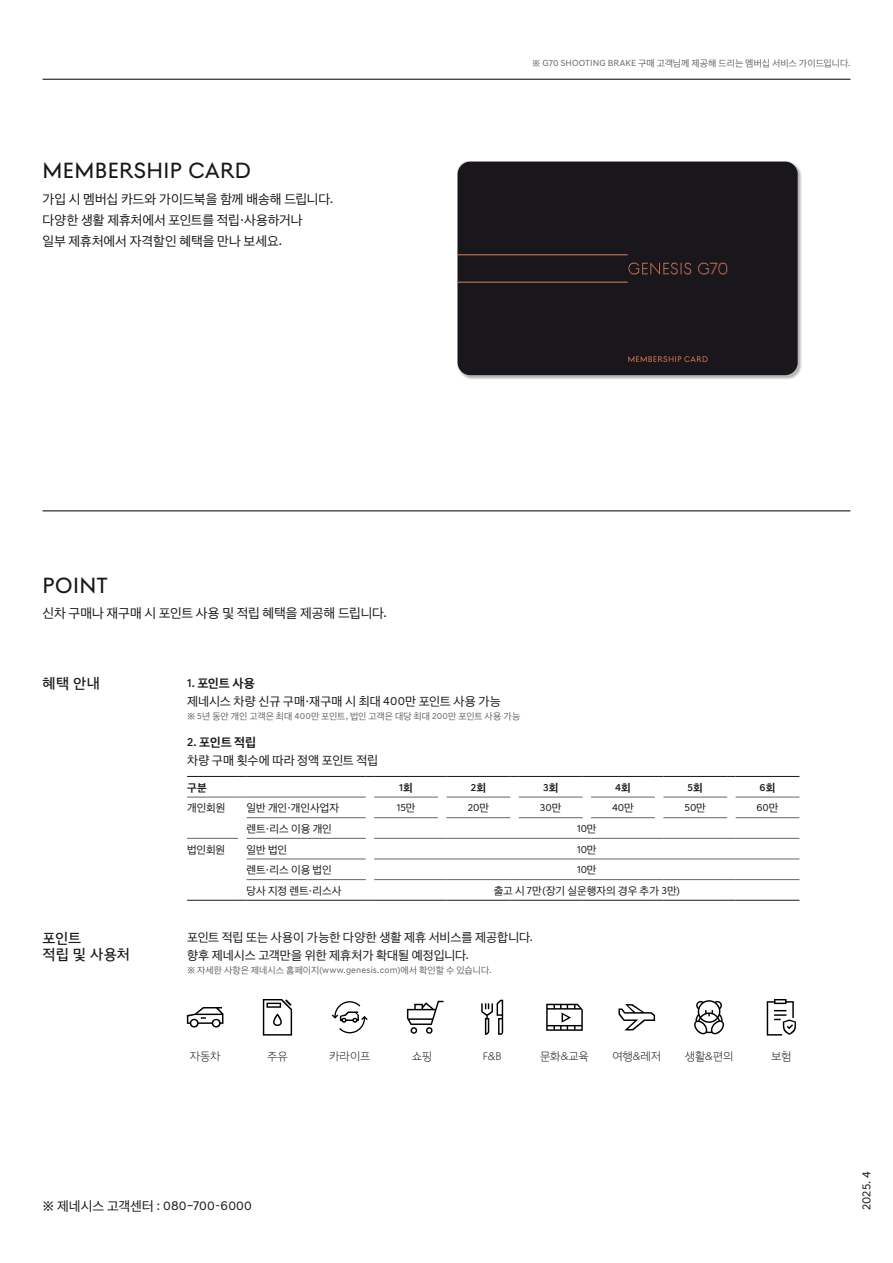
<style>
.page{position:relative;width:893px;height:1263px;background:#fff}
.page>*{position:absolute;margin:0;border:0;box-sizing:border-box;transform-origin:0 0}
.t1{font:22.5px "Genesis Sans Head Global";letter-spacing:.02em;color:#1a171c}
.t2{font:14.25px/16.5px "Genesis Sans Head Global";letter-spacing:.01em;color:#1a171c}
.t3{font:12.75px/21px "Genesis Sans Text Global";letter-spacing:-.005em;color:#1a171c}
.t4{font:12px/18px "Genesis Sans Text Global";color:#1a171c}
.t5{font:500 12px "Genesis Sans Text Global";letter-spacing:-.015em;color:#1a171c}
.t6{font:300 11.25px "Genesis Sans Head Global";letter-spacing:-.015em;color:#1a171c}
.t7{font:10.5px "Genesis Sans Text Global";letter-spacing:-.01em;color:#1a171c}
.t8{font:500 10.5px "Genesis Sans Text Global";letter-spacing:.005em;color:#1a171c}
.t9{font:9px "Genesis Sans Text Global";letter-spacing:.005em;color:#646567}
</style>
<div class="page">
<hr style="left:892px;top:0;width:1px;height:1263px;background:#0d0909">
<hr style="left:43px;top:510px;width:807px;height:1px;background:#1a171c">
<div style="left:457px;top:161px;width:345px;height:219px;background:#1a171c;opacity:.34"></div>
<div style="left:457px;top:161px;width:341px;height:210px;background:#1a171c"></div>
<hr style="left:457px;top:254px;width:171px;height:2px;background:#523630">
<hr style="left:457px;top:254px;width:171px;height:1px;background:#a1624d">
<hr style="left:457px;top:282px;width:171px;height:1px;background:#8e5d4e">
<hr style="left:457px;top:281px;width:171px;height:1px;background:#653a2e">
<svg style="left:628px;top:356px;width:80px;height:6px"></svg>
<div style="left:629px;top:263px;width:98px;height:12px;background:#fff;opacity:.45"></div>
<div style="left:628px;top:262px;width:99px;height:12px;background:#1a171c;opacity:.6"></div>
<hr style="left:43px;top:79px;width:807px;height:1px;background:#1a171c">
<svg style="left:546px;top:1004px;width:37px;height:27px"></svg>
<svg style="left:618px;top:1004px;width:37px;height:26px"></svg>
<svg style="left:767px;top:999px;width:29px;height:36px"></svg>
<svg style="left:694px;top:1000px;width:30px;height:34px"></svg>
<svg style="left:187px;top:1007px;width:36px;height:21px"></svg>
<svg style="left:481px;top:1000px;width:22px;height:35px"></svg>
<svg style="left:263px;top:999px;width:29px;height:36px"></svg>
<svg style="left:332px;top:1001px;width:36px;height:32px"></svg>
<svg style="left:407px;top:1001px;width:36px;height:33px"></svg>
<hr style="left:187px;top:797px;width:51px;height:1px;background:#646567">
<hr style="left:247px;top:797px;width:119px;height:1px;background:#646567">
<hr style="left:374px;top:797px;width:64px;height:1px;background:#646567">
<hr style="left:446px;top:797px;width:64px;height:1px;background:#646567">
<hr style="left:519px;top:797px;width:64px;height:1px;background:#646567">
<hr style="left:591px;top:797px;width:64px;height:1px;background:#646567">
<hr style="left:663px;top:797px;width:64px;height:1px;background:#646567">
<hr style="left:736px;top:797px;width:63px;height:1px;background:#646567">
<hr style="left:247px;top:817px;width:119px;height:1px;background:#646567">
<hr style="left:374px;top:817px;width:64px;height:1px;background:#646567">
<hr style="left:446px;top:817px;width:64px;height:1px;background:#646567">
<hr style="left:519px;top:817px;width:64px;height:1px;background:#646567">
<hr style="left:591px;top:817px;width:64px;height:1px;background:#646567">
<hr style="left:663px;top:817px;width:64px;height:1px;background:#646567">
<hr style="left:736px;top:817px;width:63px;height:1px;background:#646567">
<hr style="left:187px;top:838px;width:51px;height:1px;background:#646567">
<hr style="left:247px;top:838px;width:119px;height:1px;background:#646567">
<hr style="left:374px;top:838px;width:64px;height:1px;background:#646567">
<hr style="left:446px;top:838px;width:64px;height:1px;background:#646567">
<hr style="left:519px;top:838px;width:64px;height:1px;background:#646567">
<hr style="left:591px;top:838px;width:64px;height:1px;background:#646567">
<hr style="left:663px;top:838px;width:64px;height:1px;background:#646567">
<hr style="left:736px;top:838px;width:63px;height:1px;background:#646567">
<hr style="left:247px;top:859px;width:119px;height:1px;background:#646567">
<hr style="left:374px;top:859px;width:64px;height:1px;background:#646567">
<hr style="left:446px;top:859px;width:64px;height:1px;background:#646567">
<hr style="left:519px;top:859px;width:64px;height:1px;background:#646567">
<hr style="left:591px;top:859px;width:64px;height:1px;background:#646567">
<hr style="left:663px;top:859px;width:64px;height:1px;background:#646567">
<hr style="left:736px;top:859px;width:63px;height:1px;background:#646567">
<hr style="left:247px;top:879px;width:119px;height:1px;background:#646567">
<hr style="left:374px;top:879px;width:64px;height:1px;background:#646567">
<hr style="left:446px;top:879px;width:64px;height:1px;background:#646567">
<hr style="left:519px;top:879px;width:64px;height:1px;background:#646567">
<hr style="left:591px;top:879px;width:64px;height:1px;background:#646567">
<hr style="left:663px;top:879px;width:64px;height:1px;background:#646567">
<hr style="left:736px;top:879px;width:63px;height:1px;background:#646567">
<hr style="left:187px;top:776px;width:51px;height:1px;background:#1a171c">
<hr style="left:247px;top:776px;width:119px;height:1px;background:#1a171c">
<hr style="left:374px;top:776px;width:64px;height:1px;background:#1a171c">
<hr style="left:446px;top:776px;width:64px;height:1px;background:#1a171c">
<hr style="left:519px;top:776px;width:64px;height:1px;background:#1a171c">
<hr style="left:591px;top:776px;width:64px;height:1px;background:#1a171c">
<hr style="left:663px;top:776px;width:64px;height:1px;background:#1a171c">
<hr style="left:736px;top:776px;width:63px;height:1px;background:#1a171c">
<hr style="left:187px;top:900px;width:51px;height:1px;background:#1a171c">
<hr style="left:247px;top:900px;width:119px;height:1px;background:#1a171c">
<hr style="left:374px;top:900px;width:64px;height:1px;background:#1a171c">
<hr style="left:446px;top:900px;width:64px;height:1px;background:#1a171c">
<hr style="left:519px;top:900px;width:64px;height:1px;background:#1a171c">
<hr style="left:591px;top:900px;width:64px;height:1px;background:#1a171c">
<hr style="left:663px;top:900px;width:64px;height:1px;background:#1a171c">
<hr style="left:736px;top:900px;width:63px;height:1px;background:#1a171c">
<h1 class="t1" style="left:43px;top:155px;width:210px">MEMBERSHIP CARD</h1>
<h3 class="t3" style="left:43px;top:189px;width:292px">가입 시 멤버십 카드와 가이드북을 함께 배송해 드립니다. 다양한 생활 제휴처에서 포인트를 적립·사용하거나<br>일부 제휴처에서 자격할인 혜택을 만나 보세요.</h3>
<p class="t9" style="left:532px;top:57px;width:320px">※ G70 SHOOTING BRAKE 구매 고객님께 제공해 드리는 멤버십 서비스 가이드입니다.</p>
<h1 class="t1" style="left:43px;top:569px;width:67px">POINT</h1>
<h3 class="t3" style="left:43px;top:602px;width:346px">신차 구매나 재구매 시 포인트 사용 및 적립 혜택을 제공해 드립니다.</h3>
<h2 class="t2" style="left:43px;top:676px;width:59px">혜택 안내</h2>
<h2 class="t2" style="left:43px;top:930px;width:89px">포인트<br>적립 및 사용처</h2>
<h3 class="t5" style="left:187px;top:675px;width:69px">1. 포인트 사용</h3>
<h3 class="t4" style="left:187px;top:692px;width:315px">제네시스 차량 신규 구매·재구매 시 최대 400만 포인트 사용 가능</h3>
<p class="t9" style="left:187px;top:709px;width:335px">※ 5년 동안 개인 고객은 최대 400만 포인트, 법인 고객은 대당 최대 200만 포인트 사용 가능</p>
<h3 class="t5" style="left:187px;top:735px;width:70px">2. 포인트 적립</h3>
<h3 class="t4" style="left:187px;top:751px;width:193px">차량 구매 횟수에 따라 정액 포인트 적립</h3>
<p class="t8" style="left:187px;top:781px;width:21px">구분</p>
<p class="t8" style="left:399px;top:781px;width:15px">1회</p>
<p class="t8" style="left:471px;top:781px;width:17px">2회</p>
<p class="t8" style="left:543px;top:781px;width:17px">3회</p>
<p class="t8" style="left:615px;top:781px;width:17px">4회</p>
<p class="t8" style="left:688px;top:781px;width:17px">5회</p>
<p class="t8" style="left:760px;top:781px;width:17px">6회</p>
<p class="t7" style="left:187px;top:800px;width:40px">개인회원</p>
<p class="t7" style="left:247px;top:800px;width:94px">일반 개인·개인사업자</p>
<p class="t7" style="left:397px;top:800px;width:20px">15만</p>
<p class="t7" style="left:468px;top:800px;width:23px">20만</p>
<p class="t7" style="left:540px;top:800px;width:23px">30만</p>
<p class="t7" style="left:612px;top:800px;width:23px">40만</p>
<p class="t7" style="left:685px;top:800px;width:23px">50만</p>
<p class="t7" style="left:757px;top:800px;width:23px">60만</p>
<p class="t7" style="left:247px;top:821px;width:87px">렌트·리스 이용 개인</p>
<p class="t7" style="left:577px;top:821px;width:21px">10만</p>
<p class="t7" style="left:187px;top:841px;width:40px">법인회원</p>
<p class="t7" style="left:247px;top:841px;width:42px">일반 법인</p>
<p class="t7" style="left:577px;top:841px;width:21px">10만</p>
<p class="t7" style="left:247px;top:862px;width:87px">렌트·리스 이용 법인</p>
<p class="t7" style="left:577px;top:862px;width:21px">10만</p>
<p class="t7" style="left:247px;top:883px;width:96px">당사 지정 렌트·리스사</p>
<p class="t7" style="left:494px;top:883px;width:188px">출고 시 7만(장기 실운행자의 경우 추가 3만)</p>
<h3 class="t4" style="left:187px;top:928px;width:347px">포인트 적립 또는 사용이 가능한 다양한 생활 제휴 서비스를 제공합니다. 향후 제네시스 고객만을 위한 제휴처가 확대될 예정입니다.</h3>
<p class="t9" style="left:187px;top:964px;width:306px">※ 자세한 사항은 제네시스 홈페이지(www.genesis.com)에서 확인할 수 있습니다.</p>
<p class="t6" style="left:190px;top:1048px;width:32px">자동차</p>
<p class="t6" style="left:267px;top:1048px;width:22px">주유</p>
<p class="t6" style="left:329px;top:1048px;width:43px">카라이프</p>
<p class="t6" style="left:412px;top:1048px;width:22px">쇼핑</p>
<p class="t6" style="left:483px;top:1048px;width:20px">F&amp;B</p>
<p class="t6" style="left:540px;top:1048px;width:50px">문화&amp;교육</p>
<p class="t6" style="left:612px;top:1048px;width:50px">여행&amp;레저</p>
<p class="t6" style="left:685px;top:1048px;width:50px">생활&amp;편의</p>
<p class="t6" style="left:771px;top:1048px;width:22px">보험</p>
<h3 class="t3" style="left:43px;top:1196px;width:211px">※ 제네시스 고객센터 : 080–700-6000</h3>
<h3 class="t4" style="left:858px;top:1210px;width:41px;rotate:-90deg">2025. 4</h3>
</div>
